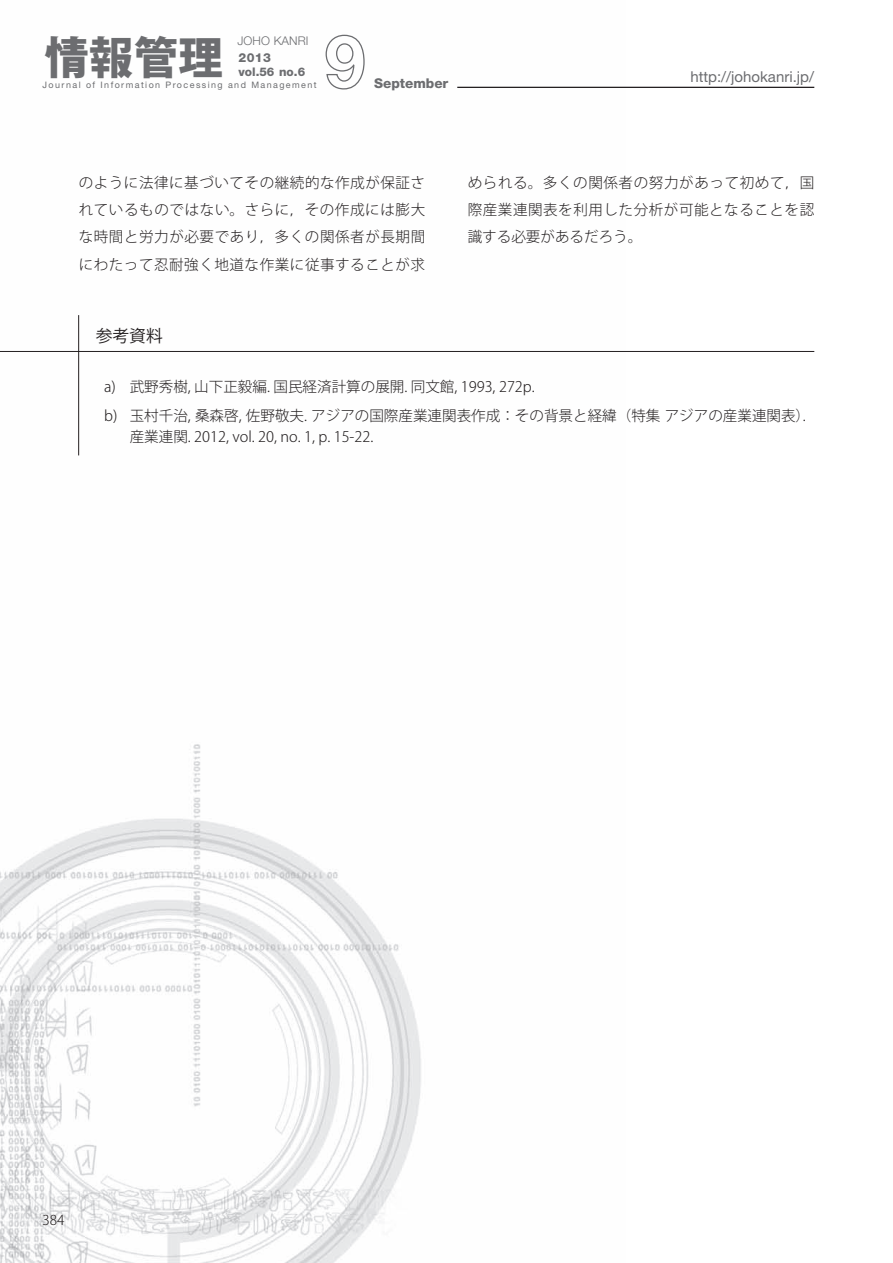
<style>
.page{position:relative;width:893px;height:1263px;background:#fff}
.page>*{position:absolute;margin:0;border:0;box-sizing:border-box;transform-origin:0 0}
.t1{font:44.25px "Koz Go Pro Heavy 90 msp RKSJ H";color:#6c6d70}
.参考資料_見出し{font:16.8px "Koz Go Pro";color:#231f20}
.t2{font:15px "Helvetica Neue LT Std";color:#6c6d70}
.本文{font:300 14.55px/27.5px "Koz Go Pro";letter-spacing:.035em;color:#231f20;text-align:justify}
.参考資料{font:300 14.55px/21px "Koz Go Pro";color:#231f20}
.t3{font:800 13.5px "Helvetica Neue LT Std";color:#6c6d70}
.t4{font:300 13.5px "Koz Go Pro";color:#231f20}
.t5{font:800 12.45px "Helvetica Neue LT Std";color:#6c6d70}
.t6{font:300 12px "Helvetica Neue LT Std";letter-spacing:.01em;color:#6c6d70}
.t7{font:800 11.85px "Helvetica Neue LT Std";color:#6c6d70}
.t8{font:9px "Helvetica Neue LT Std";letter-spacing:.16em;color:#6c6d70}
</style>
<div class="page">
<img style="left:0;top:86px;width:625px;height:1177px">
<svg style="left:325px;top:34px;width:40px;height:56px"></svg>
<hr style="left:457px;top:87px;width:357px;height:1px;background:#231f20">
<hr style="left:0;top:351px;width:814px;height:1px;background:#231f20">
<hr style="left:78px;top:315px;width:1px;height:140px;background:#231f20">
<h1 class="t1" style="left:45px;top:29px;width:180px">情報管理</h1>
<p class="t6" style="left:237px;top:33px;width:73px">JOHO KANRI</p>
<p class="t5" style="left:239px;top:51px;width:34px">2013</p>
<p class="t8" style="left:42px;top:79px;width:276px">Journal of Information Processing and Management</p>
<p class="t7" style="left:238px;top:65px;width:68px">vol.56 no.6</p>
<p class="t3" style="left:374px;top:75px;width:76px">September</p>
<p class="t2" style="left:690px;top:68px;width:125px">http://johokanri.jp/</p>
<p class="本文" style="left:79px;top:169px;width:348px">のように法律に基づいてその継続的な作成が保証されているものではない。さらに，その作成には膨大な時間と労力が必要であり，多くの関係者が長期間にわたって忍耐強く地道な作業に従事することが求</p>
<p class="本文" style="left:468px;top:169px;width:348px">められる。多くの関係者の努力があって初めて，国際産業連関表を利用した分析が可能となることを認識する必要があるだろう。</p>
<p class="参考資料_見出し" style="left:96px;top:325px;width:69px">参考資料</p>
<p class="参考資料" style="left:104px;top:377px;width:432px">a) 武野秀樹, 山下正毅編. 国民経済計算の展開. 同文館, 1993, 272p.</p>
<p class="参考資料" style="left:130px;top:405px;width:682px;text-indent:-26px">b) 玉村千治, 桑森啓, 佐野敬夫. アジアの国際産業連関表作成：その背景と経緯（特集 アジアの産業連関表）.産業連関. 2012, vol. 20, no. 1, p. 15-22.</p>
<p class="t4" style="left:43px;top:1211px;width:24px">384</p>
</div>
